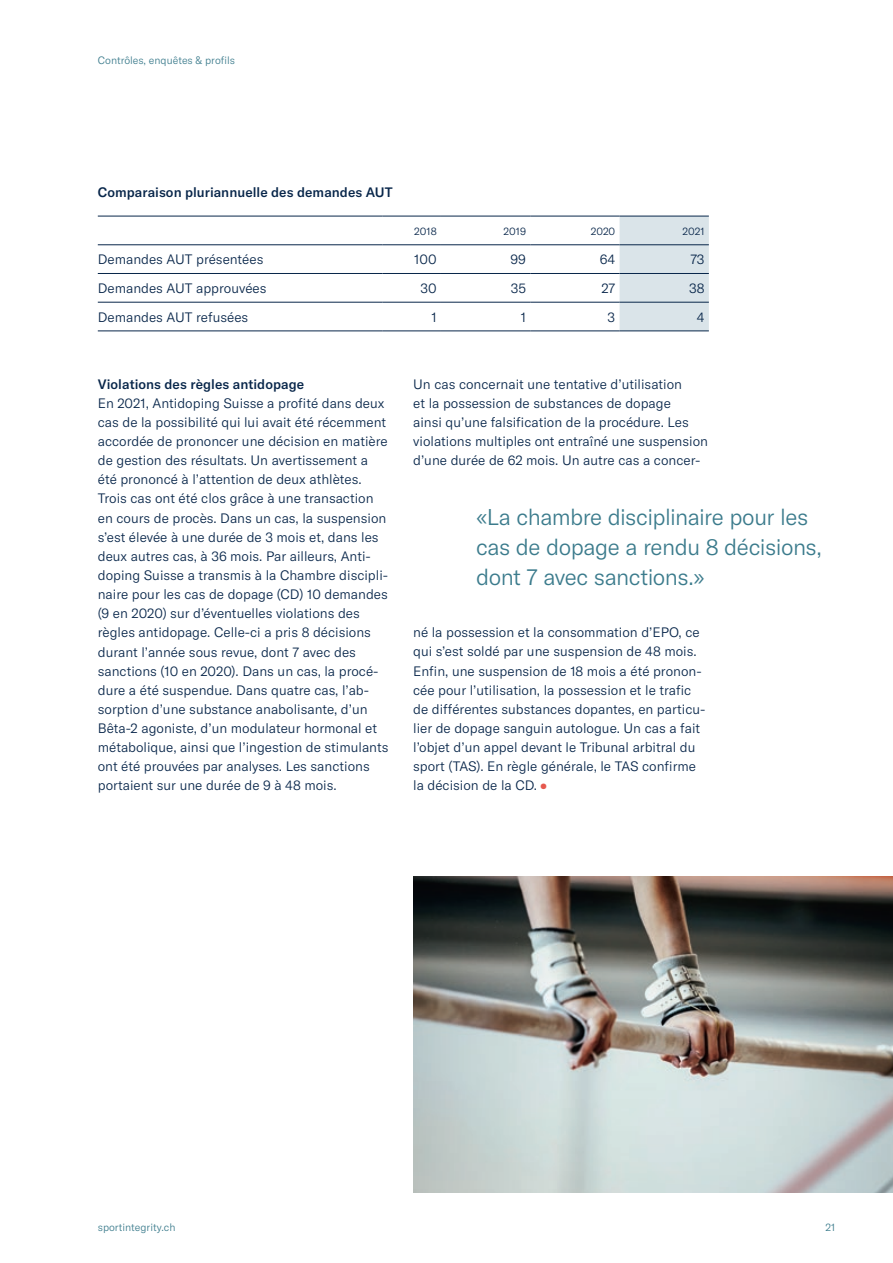
<style>
.page{position:relative;width:893px;height:1263px;background:#fff}
.page>*{position:absolute;margin:0;border:0;box-sizing:border-box;transform-origin:0 0}
.t1{font:300 22.5px/30px "GT America SSI";letter-spacing:-.02em;color:#3b7b8c}
.t2{font:300 13.5px/19.2px "GT America SSI";color:#08264a}
.t3{font:500 13.5px "GT America SSI";letter-spacing:.005em;color:#08264a}
.t4{font:300 10.5px "GT America SSI";color:#3b7b8c}
.t5{font:300 10.5px "GT America SSI";color:#08264a}
.s1{font-size:7.5px;color:#e6584e}
</style>
<div class="page">
<div style="left:620px;top:217px;width:89px;height:114px;background:#dae4e9"></div>
<hr style="left:98px;top:216px;width:285px;height:1px;background:#08264a">
<hr style="left:383px;top:216px;width:58px;height:1px;background:#08264a">
<hr style="left:441px;top:216px;width:89px;height:1px;background:#08264a">
<hr style="left:530px;top:216px;width:90px;height:1px;background:#08264a">
<hr style="left:620px;top:216px;width:89px;height:1px;background:#08264a">
<hr style="left:98px;top:244px;width:285px;height:1px;background:#08264a">
<hr style="left:383px;top:244px;width:58px;height:1px;background:#08264a">
<hr style="left:441px;top:244px;width:89px;height:1px;background:#08264a">
<hr style="left:530px;top:244px;width:90px;height:1px;background:#08264a">
<hr style="left:620px;top:244px;width:89px;height:1px;background:#08264a">
<hr style="left:98px;top:273px;width:285px;height:1px;background:#08264a">
<hr style="left:383px;top:273px;width:58px;height:1px;background:#08264a">
<hr style="left:441px;top:273px;width:89px;height:1px;background:#08264a">
<hr style="left:530px;top:273px;width:90px;height:1px;background:#08264a">
<hr style="left:620px;top:273px;width:89px;height:1px;background:#08264a">
<hr style="left:98px;top:302px;width:285px;height:1px;background:#08264a">
<hr style="left:383px;top:302px;width:58px;height:1px;background:#08264a">
<hr style="left:441px;top:302px;width:89px;height:1px;background:#08264a">
<hr style="left:530px;top:302px;width:90px;height:1px;background:#08264a">
<hr style="left:620px;top:302px;width:89px;height:1px;background:#08264a">
<hr style="left:98px;top:331px;width:285px;height:1px;background:#08264a">
<hr style="left:383px;top:331px;width:58px;height:1px;background:#08264a">
<hr style="left:441px;top:331px;width:89px;height:1px;background:#08264a">
<hr style="left:530px;top:331px;width:90px;height:1px;background:#08264a">
<hr style="left:620px;top:331px;width:89px;height:1px;background:#08264a">
<img style="left:413px;top:876px;width:480px;height:317px">
<p class="t4" style="left:98px;top:54px;width:139px">Contrôles, enquêtes &amp; profils</p>
<p class="t3" style="left:98px;top:184px;width:296px">Comparaison pluriannuelle des demandes AUT</p>
<p class="t5" style="left:414px;top:225px;width:24px">2018</p>
<p class="t5" style="left:504px;top:225px;width:24px">2019</p>
<p class="t5" style="left:591px;top:225px;width:26px">2020</p>
<p class="t5" style="left:683px;top:225px;width:24px">2021</p>
<p class="t2" style="left:98px;top:250px;width:167px">Demandes AUT présentées</p>
<p class="t2" style="left:414px;top:250px;width:24px">100</p>
<p class="t2" style="left:510px;top:250px;width:17px">99</p>
<p class="t2" style="left:600px;top:250px;width:17px">64</p>
<p class="t2" style="left:690px;top:250px;width:16px">73</p>
<p class="t2" style="left:98px;top:279px;width:170px">Demandes AUT approuvées</p>
<p class="t2" style="left:420px;top:279px;width:18px">30</p>
<p class="t2" style="left:511px;top:279px;width:17px">35</p>
<p class="t2" style="left:601px;top:279px;width:15px">27</p>
<p class="t2" style="left:689px;top:279px;width:17px">38</p>
<p class="t2" style="left:98px;top:307px;width:152px">Demandes AUT refusées</p>
<p class="t2" style="left:431px;top:307px;width:7px">1</p>
<p class="t2" style="left:521px;top:307px;width:7px">1</p>
<p class="t2" style="left:608px;top:307px;width:9px">3</p>
<p class="t2" style="left:697px;top:307px;width:9px">4</p>
<p class="t3" style="left:98px;top:376px;width:208px">Violations des règles antidopage</p>
<p class="t2" style="left:98px;top:393px;width:292px">En 2021, Antidoping Suisse a profité dans deux cas de la possibilité qui lui avait été récemment accordée de prononcer une décision en matière de gestion des résultats. Un avertissement a été prononcé à l’attention de deux athlètes.<br>Trois cas ont été clos grâce à une transaction en cours de procès. Dans un cas, la suspension s’est élevée à une durée de 3 mois et, dans les deux autres cas, à 36 mois. Par ailleurs, Anti&shy;doping Suisse a transmis à la Chambre discipli&shy;naire pour les cas de dopage (CD) 10 demandes (9 en 2020) sur d’éventuelles violations des règles antidopage. Celle-ci a pris 8 décisions durant l’année sous revue, dont 7 avec des sanctions (10 en 2020). Dans un cas, la procé&shy;dure a été suspendue. Dans quatre cas, l’ab&shy;sorption d’une substance anabolisante, d’un Bêta-2 agoniste, d’un modulateur hormonal et métabolique, ainsi que l’ingestion de stimulants ont été prouvées par analyses. Les sanctions portaient sur une durée de 9 à 48 mois.</p>
<p class="t2" style="left:413px;top:374px;width:296px">Un cas concernait une tentative d’utilisation<br>et la possession de substances de dopage<br>ainsi qu’une falsification de la procédure. Les violations multiples ont entraîné une suspension d’une durée de 62 mois. Un autre cas a concer-</p>
<h1 class="t1" style="left:476px;top:502px;width:347px">«La chambre disciplinaire pour les cas de dopage a rendu 8 décisions, dont 7 avec sanctions.»</h1>
<p class="t2" style="left:413px;top:623px;width:294px">né la possession et la consommation d’EPO, ce qui s’est soldé par une suspension de 48 mois.<br>Enfin, une suspension de 18 mois a été pronon&shy;cée pour l’utilisation, la possession et le trafic de différentes substances dopantes, en particu&shy;lier de dopage sanguin autologue. Un cas a fait l’objet d’un appel devant le Tribunal arbitral du sport (TAS). En règle générale, le TAS confirme la décision de la CD. <span class="s1">●</span></p>
<p class="t4" style="left:98px;top:1221px;width:79px">sportintegrity.ch</p>
<p class="t4" style="left:826px;top:1221px;width:11px">21</p>
</div>
